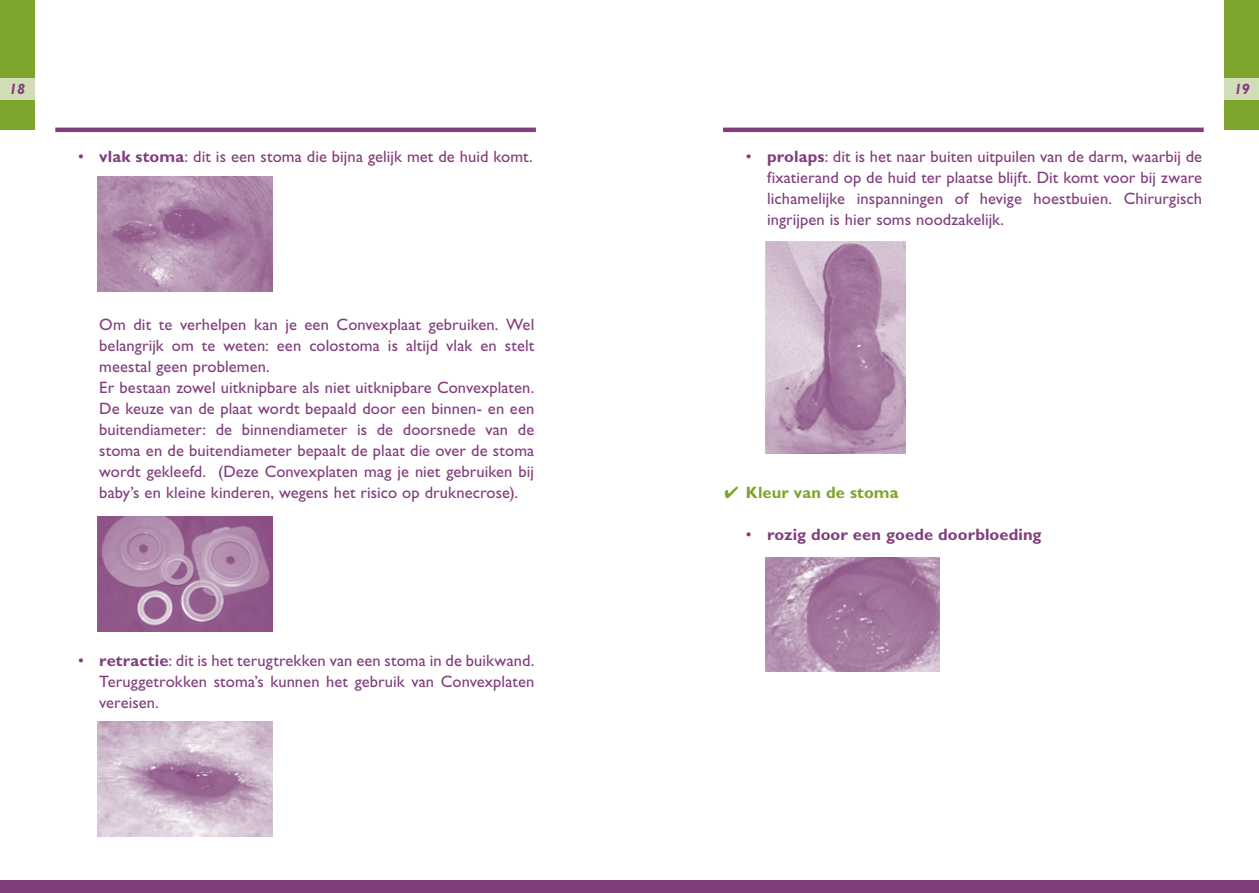
<style>
.page{position:relative;width:1259px;height:893px;background:#fff}
.page>*{position:absolute;margin:0;border:0;box-sizing:border-box;transform-origin:0 0}
.t1{font:16.5px/21px "Gill Sans Std";letter-spacing:.005em;color:#813e7c;text-align:justify}
.t2{font:700 16.5px "Gill Sans Std";letter-spacing:.005em;color:#813e7c}
.t3{font:700 16.5px "Gill Sans Std";letter-spacing:.005em;color:#7da52d}
.t4{font:italic 700 15px "Gill Sans Std";color:#813e7c}
.s1{font-weight:700}
.s2{font-weight:400}
</style>
<div class="page">
<div style="left:0;top:0;width:34px;height:130px;background:#7da52d"></div>
<div style="left:0;top:79px;width:34px;height:21px;background:#d1ddb6"></div>
<div style="left:0;top:880px;width:629px;height:13px;background:#813e7c"></div>
<hr style="left:55px;top:128px;width:481px;height:4px;background:#813e7c">
<div style="left:1225px;top:0;width:34px;height:130px;background:#7da52d"></div>
<div style="left:1225px;top:79px;width:34px;height:21px;background:#d1ddb6"></div>
<div style="left:629px;top:880px;width:630px;height:13px;background:#813e7c"></div>
<hr style="left:723px;top:128px;width:480px;height:4px;background:#813e7c">
<img style="left:98px;top:177px;width:174px;height:115px">
<img style="left:98px;top:517px;width:174px;height:114px">
<img style="left:98px;top:722px;width:174px;height:115px">
<img style="left:765px;top:241px;width:141px;height:213px">
<img style="left:765px;top:557px;width:175px;height:115px">
<p class="t4" style="left:9px;top:81px;width:17px">18</p>
<p class="t4" style="left:1234px;top:81px;width:17px">19</p>
<p class="t1" style="left:78px;top:146px;width:456px">• <span class="s1">vlak stoma</span>: dit is een stoma die bijna gelijk met de huid komt.</p>
<p class="t1" style="left:99px;top:314px;width:436px;text-align:left">Om dit te verhelpen kan je een Convexplaat gebruiken. Wel belangrijk om te weten: een colostoma is altijd vlak en stelt meestal geen problemen.<br>Er bestaan zowel uitknipbare als niet uitknipbare Convexplaten.<br>De keuze van de plaat wordt bepaald door een binnen- en een buitendiameter: de binnendiameter is de doorsnede van de stoma en de buitendiameter bepaalt de plaat die over de stoma wordt gekleefd. (Deze Convexplaten mag je niet gebruiken bij baby’s en kleine kinderen, wegens het risico op druknecrose).</p>
<p class="t1" style="left:99px;top:650px;width:436px;text-indent:-21px">• <span class="s1">retractie</span>: dit is het terugtrekken van een stoma in de buikwand.<br>Teruggetrokken stoma’s kunnen het gebruik van Convexplaten vereisen.</p>
<p class="t1" style="left:767px;top:146px;width:436px;text-indent:-21px">• <span class="s1">prolaps</span>: dit is het naar buiten uitpuilen van de darm, waarbij de fixatierand op de huid ter plaatse blijft. Dit komt voor bij zware lichamelijke inspanningen of hevige hoestbuien. Chirurgisch ingrijpen is hier soms noodzakelijk.</p>
<p class="t3" style="left:724px;top:482px;width:175px">✔ Kleur van de stoma</p>
<p class="t2" style="left:746px;top:524px;width:297px"><span class="s2">•</span> rozig door een goede doorbloeding</p>
</div>
